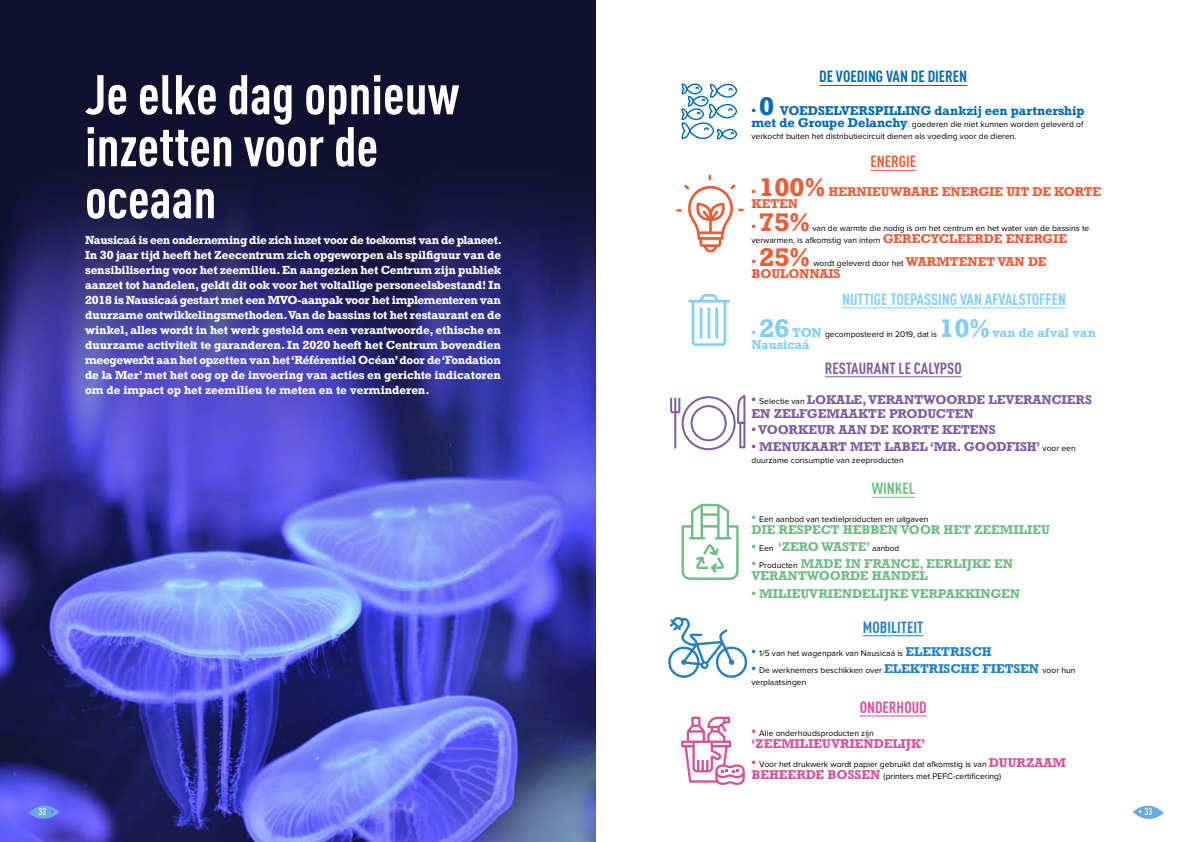
<style>
.page{position:relative;width:1191px;height:842px;background:#fff}
.page>*{position:absolute;margin:0;border:0;box-sizing:border-box;transform-origin:0 0}
.t1{font:700 55px/52px "DIN Cond";color:#fff}
.t2{font:700 24px "Rockwell";color:#eb5c37}
.t3{font:700 16px "DIN Cond";color:#82cff5}
.t4{font:700 16px "DIN Cond";color:#0069b4}
.t5{font:700 16px "DIN Cond";color:#7e5ca3}
.t6{font:700 16px "DIN Cond";color:#2481c4}
.t7{font:700 16px "DIN Cond";color:#da5097}
.t8{font:700 16px "DIN Cond";color:#eb5c37}
.t9{font:700 16px "DIN Cond";color:#6fbc84}
.t10{font:700 12px/12px "Rockwell";color:#6fbc84}
.t11{font:700 12px/14px "Rockwell";color:#7e5ca3}
.t12{font:700 12px/12px "Rockwell";color:#eb5c37}
.t13{font:700 12px "Rockwell";color:#0069b4}
.t14{font:700 12px "Rockwell";color:#82cff5}
.t15{font:700 12px "Rockwell";color:#da5097}
.t16{font:700 11px/15px "Rockwell";letter-spacing:-.01em;color:#fff;text-align:justify}
.t17{font:500 10px "DIN Cond";color:#fff}
.t18{font:8.5px/12px "Proxima Nova";color:#000}
.s1{font-size:24px}
.s2{font-family:"Rockwell";font-weight:700;font-size:12px;color:#0069b4}
.s3{font-size:12px}
.s4{font-family:"Rockwell";font-weight:700;font-size:12px;color:#eb5c37}
.s5{font-family:"Rockwell";font-weight:700;font-size:12px;color:#82cff5}
.s6{font-family:"Rockwell";font-weight:700;font-size:24px;color:#82cff5}
.s7{font-family:"Proxima Nova";font-weight:400;font-size:8.5px;color:#000}
.s8{font-family:"Rockwell";font-weight:700;font-size:12px;color:#6fbc84}
.s9{font-family:"Rockwell";font-weight:700;font-size:12px;color:#2481c4}
.s10{font-family:"Rockwell";font-weight:700;font-size:12px;color:#da5097}
</style>
<div class="page">
<img style="left:0;top:0;width:595px;height:842px">
<svg style="left:28px;top:806px;width:32px;height:21px"></svg>
<svg style="left:1133px;top:806px;width:31px;height:13px"></svg>
<div style="left:681px;top:396px;width:54px;height:54px;border:2px solid #7e5ca3;border-radius:50%"></div>
<div style="left:690px;top:405px;width:36px;height:36px;border:2px solid #7e5ca3;border-radius:50%"></div>
<div style="left:739px;top:422px;width:6px;height:26px;border:2px solid #7e5ca3"></div>
<svg style="left:737px;top:395px;width:9px;height:30px"></svg>
<svg style="left:670px;top:397px;width:11px;height:17px"></svg>
<hr style="left:674px;top:398px;width:2px;height:50px;background:#7e5ca3">
<svg style="left:676px;top:175px;width:68px;height:78px"></svg>
<svg style="left:681px;top:717px;width:64px;height:68px"></svg>
<svg style="left:681px;top:504px;width:57px;height:76px"></svg>
<svg style="left:668px;top:616px;width:80px;height:62px"></svg>
<hr style="left:819px;top:85px;width:148px;height:1px;background:#0069b4">
<hr style="left:842px;top:307px;width:224px;height:1px;background:#82cff5">
<hr style="left:824px;top:376px;width:137px;height:1px;background:#7e5ca3">
<hr style="left:871px;top:497px;width:43px;height:1px;background:#6fbc84">
<hr style="left:863px;top:635px;width:60px;height:1px;background:#2481c4">
<hr style="left:859px;top:716px;width:67px;height:1px;background:#da5097">
<hr style="left:870px;top:170px;width:46px;height:1px;background:#eb5c37">
<svg style="left:681px;top:83px;width:56px;height:57px"></svg>
<svg style="left:688px;top:294px;width:42px;height:52px"></svg>
<h1 class="t1" style="left:85px;top:67px;width:376px">Je elke dag opnieuw inzetten voor de oceaan</h1>
<p class="t16" style="left:85px;top:232px;width:418px">Nausicaá is een onderneming die zich inzet voor de toekomst van de planeet.<br>In 30 jaar tijd heeft het Zeecentrum zich opgeworpen als spilfiguur van de sensibilisering voor het zeemilieu. En aangezien het Centrum zijn publiek aanzet tot handelen, geldt dit ook voor het voltallige personeelsbestand! In 2018 is Nausicaá gestart met een MVO-aanpak voor het implementeren van duurzame ontwikkelingsmethoden. Van de bassins tot het restaurant en de winkel, alles wordt in het werk gesteld om een verantwoorde, ethische en duurzame activiteit te garanderen. In 2020 heeft het Centrum bovendien meegewerkt aan het opzetten van het ‘Référentiel Océan’ door de ‘Fondation de la Mer’ met het oog op de invoering van acties en gerichte indicatoren om de impact op het zeemilieu te meten en te verminderen.</p>
<h3 class="t4" style="left:819px;top:67px;width:150px">DE VOEDING VAN DE DIEREN</h3>
<p class="t13" style="left:751px;top:102px;width:334px">• <span class="s1">0</span> VOEDSELVERSPILLING dankzij een partnership</p>
<p class="t18" style="left:751px;top:118px;width:333px"><span class="s2">met de Groupe Delanchy</span>: goederen die niet kunnen worden geleverd of verkocht buiten het distributiecircuit dienen als voeding voor de dieren.</p>
<h3 class="t8" style="left:870px;top:152px;width:47px">ENERGIE</h3>
<p class="t12" style="left:751px;top:186px;width:351px">• <span class="s1">100%</span> HERNIEUWBARE ENERGIE UIT DE KORTE<br>KETEN</p>
<h2 class="t2" style="left:751px;top:206px;width:60px"><span class="s3">•</span> 75%</h2>
<p class="t18" style="left:751px;top:222px;width:339px;text-indent:61px">van de warmte die nodig is om het centrum en het water van de bassins te verwarmen, is afkomstig van intern <span class="s4">GERECYCLEERDE ENERGIE</span></p>
<h2 class="t2" style="left:751px;top:242px;width:60px"><span class="s3">•</span> 25%</h2>
<p class="t18" style="left:813px;top:257px;width:235px">wordt geleverd door het <span class="s4">WARMTENET VAN DE</span></p>
<p class="t12" style="left:751px;top:267px;width:91px">BOULONNAIS</p>
<h3 class="t3" style="left:842px;top:289px;width:225px">NUTTIGE TOEPASSING VAN AFVALSTOFFEN</h3>
<p class="t18" style="left:751px;top:328px;width:187px"><span class="s5">•</span> <span class="s6">26</span> <span class="s5">TON</span> gecomposteerd in 2019, dat is</p>
<p class="t14" style="left:939px;top:325px;width:158px"><span class="s1">10%</span> van de afval van</p>
<p class="t14" style="left:751px;top:337px;width:60px">Nausicaá</p>
<h3 class="t5" style="left:824px;top:358px;width:139px">RESTAURANT LE CALYPSO</h3>
<p class="t11" style="left:751px;top:393px;width:342px">• <span class="s7">Selectie van</span> LOKALE, VERANTWOORDE LEVERANCIERS<br>EN ZELFGEMAAKTE PRODUCTEN</p>
<p class="t11" style="left:751px;top:423px;width:246px">• VOORKEUR AAN DE KORTE KETENS</p>
<p class="t11" style="left:751px;top:439px;width:326px">• MENUKAART MET LABEL ‘MR. GOODFISH’ <span class="s7">voor een</span></p>
<p class="t18" style="left:751px;top:454px;width:154px">duurzame consumptie van zeeproducten</p>
<h3 class="t9" style="left:871px;top:479px;width:45px">WINKEL</h3>
<p class="t18" style="left:751px;top:513px;width:179px"><span class="s8">•</span> Een aanbod van textielproducten en uitgaven</p>
<p class="t10" style="left:751px;top:523px;width:300px">DIE RESPECT HEBBEN VOOR HET ZEEMILIEU</p>
<p class="t10" style="left:751px;top:541px;width:149px">• <span class="s7">Een</span> ‘ZERO WASTE’ <span class="s7">aanbod</span></p>
<p class="t10" style="left:751px;top:558px;width:263px">• <span class="s7">Producten</span> MADE IN FRANCE, EERLIJKE EN<br>VERANTWOORDE HANDEL</p>
<p class="t10" style="left:751px;top:587px;width:270px">• MILIEUVRIENDELIJKE VERPAKKINGEN</p>
<h3 class="t6" style="left:863px;top:617px;width:62px">MOBILITEIT</h3>
<p class="t18" style="left:751px;top:647px;width:242px"><span class="s9">•</span> 1/5 van het wagenpark van Nausicaá is <span class="s9">ELEKTRISCH</span></p>
<p class="t18" style="left:751px;top:664px;width:325px"><span class="s9">•</span> De werknemers beschikken over <span class="s9">ELEKTRISCHE FIETSEN</span> voor hun verplaatsingen</p>
<h3 class="t7" style="left:859px;top:697px;width:69px">ONDERHOUD</h3>
<p class="t18" style="left:751px;top:728px;width:124px"><span class="s10">•</span> Alle onderhoudsproducten zijn</p>
<p class="t15" style="left:751px;top:736px;width:175px">‘ZEEMILIEUVRIENDELIJK’</p>
<p class="t18" style="left:751px;top:758px;width:316px"><span class="s10">•</span> Voor het drukwerk wordt papier gebruikt dat afkomstig is van <span class="s10">DUURZAAM<br>BEHEERDE BOSSEN</span> (printers met PEFC-certificering)</p>
<p class="t17" style="left:39px;top:806px;width:9px">32</p>
<p class="t17" style="left:1144px;top:806px;width:9px">33</p>
</div>
